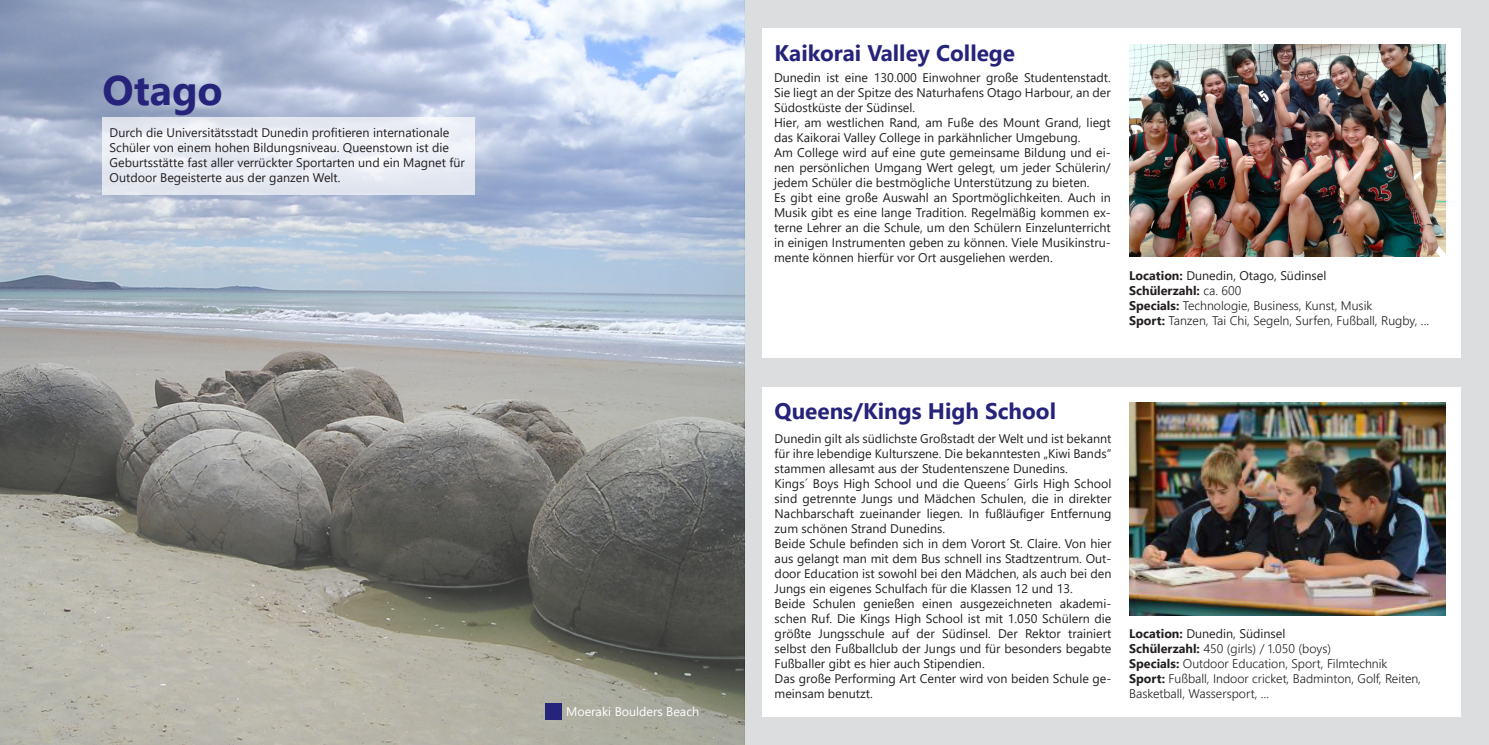
<style>
.page{position:relative;width:1489px;height:745px;background:#fff}
.page>*{position:absolute;margin:0;border:0;box-sizing:border-box;transform-origin:0 0}
.t1{font:700 41.25px "Segoe UI";color:#26237b}
.t2{font:700 22.5px "Segoe UI";color:#26237b}
.t3{font:12.5px/15px "Segoe UI";color:#231f20;text-align:justify}
.t4{font:300 12.5px/15px "Segoe UI";color:#231f20}
.t5{font:12.5px "Segoe UI";color:#fff}
.t6{font:700 12.5px "Segoe UI";color:#231f20}
.s1{font-weight:700}
.s2{font-weight:300}
</style>
<div class="page">
<div style="left:744px;top:0;width:744px;height:744px;background:#dcdddf"></div>
<div style="left:762px;top:28px;width:698px;height:330px;background:#fff"></div>
<img style="left:1129px;top:44px;width:315px;height:212px">
<div style="left:762px;top:386px;width:698px;height:330px;background:#fff"></div>
<img style="left:1129px;top:402px;width:315px;height:212px">
<img style="left:0;top:0;width:744px;height:744px">
<svg style="left:102px;top:118px;width:373px;height:77px;fill:#e9ecf4"></svg>
<div style="left:544px;top:703px;width:17px;height:16px;background:#26237b"></div>
<p class="t1" style="left:102px;top:51px;width:122px">Otago</p>
<p class="t3" style="left:110px;top:124px;width:357px;text-align:left">Durch die Universitätsstadt Dunedin profitieren internationale Schüler von einem hohen Bildungsniveau. Queenstown ist die Geburtsstätte fast aller verrückter Sportarten und ein Magnet für Outdoor Begeisterte aus der ganzen Welt.</p>
<p class="t5" style="left:566px;top:699px;width:134px">Moeraki Boulders Beach</p>
<p class="t2" style="left:774px;top:31px;width:242px">Kaikorai Valley College</p>
<p class="t3" style="left:774px;top:69px;width:338px">Dunedin ist eine 130.000 Einwohner große Studentenstadt.<br>Sie liegt an der Spitze des Naturhafens Otago Harbour, an der Südostküste der Südinsel.</p>
<p class="t3" style="left:774px;top:114px;width:338px">Hier, am westlichen Rand, am Fuße des Mount Grand, liegt das Kaikorai Valley College in parkähnlicher Umgebung.</p>
<p class="t3" style="left:774px;top:144px;width:338px">Am College wird auf eine gute gemeinsame Bildung und ei&shy;nen persönlichen Umgang Wert gelegt, um jeder Schülerin/ jedem Schüler die bestmögliche Unterstützung zu bieten.</p>
<p class="t3" style="left:774px;top:189px;width:338px">Es gibt eine große Auswahl an Sportmöglichkeiten. Auch in Musik gibt es eine lange Tradition. Regelmäßig kommen ex&shy;terne Lehrer an die Schule, um den Schülern Einzelunterricht in einigen Instrumenten geben zu können. Viele Musikinstru&shy;mente können hierfür vor Ort ausgeliehen werden.</p>
<p class="t3" style="left:1129px;top:267px;width:199px"><span class="s1">Location:</span> Dunedin, Otago, Südinsel</p>
<p class="t6" style="left:1129px;top:278px;width:114px">Schülerzahl: <span class="s2">ca. 600</span></p>
<p class="t4" style="left:1129px;top:296px;width:245px"><span class="s1">Specials:</span> Technologie, Business, Kunst, Musik</p>
<p class="t4" style="left:1129px;top:311px;width:301px"><span class="s1">Sport:</span> Tanzen, Tai Chi, Segeln, Surfen, Fußball, Rugby, ...</p>
<p class="t2" style="left:774px;top:389px;width:283px">Queens/Kings High School</p>
<p class="t3" style="left:774px;top:430px;width:338px">Dunedin gilt als südlichste Großstadt der Welt und ist bekannt für ihre lebendige Kulturszene. Die bekanntesten „Kiwi Bands“ stammen allesamt aus der Studentenszene Dunedins.</p>
<p class="t3" style="left:774px;top:475px;width:338px">Kings´ Boys High School und die Queens´ Girls High School sind getrennte Jungs und Mädchen Schulen, die in direkter Nachbarschaft zueinander liegen. In fußläufiger Entfernung zum schönen Strand Dunedins.</p>
<p class="t3" style="left:774px;top:535px;width:338px">Beide Schule befinden sich in dem Vorort St. Claire. Von hier aus gelangt man mit dem Bus schnell ins Stadtzentrum. Out&shy;door Education ist sowohl bei den Mädchen, als auch bei den Jungs ein eigenes Schulfach für die Klassen 12 und 13.</p>
<p class="t3" style="left:774px;top:595px;width:338px">Beide Schulen genießen einen ausgezeichneten akademi&shy;schen Ruf. Die Kings High School ist mit 1.050 Schülern die größte Jungsschule auf der Südinsel. Der Rektor trainiert selbst den Fußballclub der Jungs und für besonders begabte Fußballer gibt es hier auch Stipendien.</p>
<p class="t3" style="left:774px;top:670px;width:338px">Das große Performing Art Center wird von beiden Schule ge&shy;meinsam benutzt.</p>
<p class="t3" style="left:1129px;top:624px;width:158px"><span class="s1">Location:</span> Dunedin, Südinsel</p>
<p class="t4" style="left:1129px;top:639px;width:203px"><span class="s1">Schülerzahl:</span> 450 (girls) / 1.050 (boys)</p>
<p class="t4" style="left:1129px;top:654px;width:260px"><span class="s1">Specials:</span> Outdoor Education, Sport, Filmtechnik</p>
<p class="t4" style="left:1129px;top:669px;width:293px"><span class="s1">Sport:</span> Fußball, Indoor cricket, Badminton, Golf, Reiten,<br>Basketball, Wassersport, ...</p>
</div>
